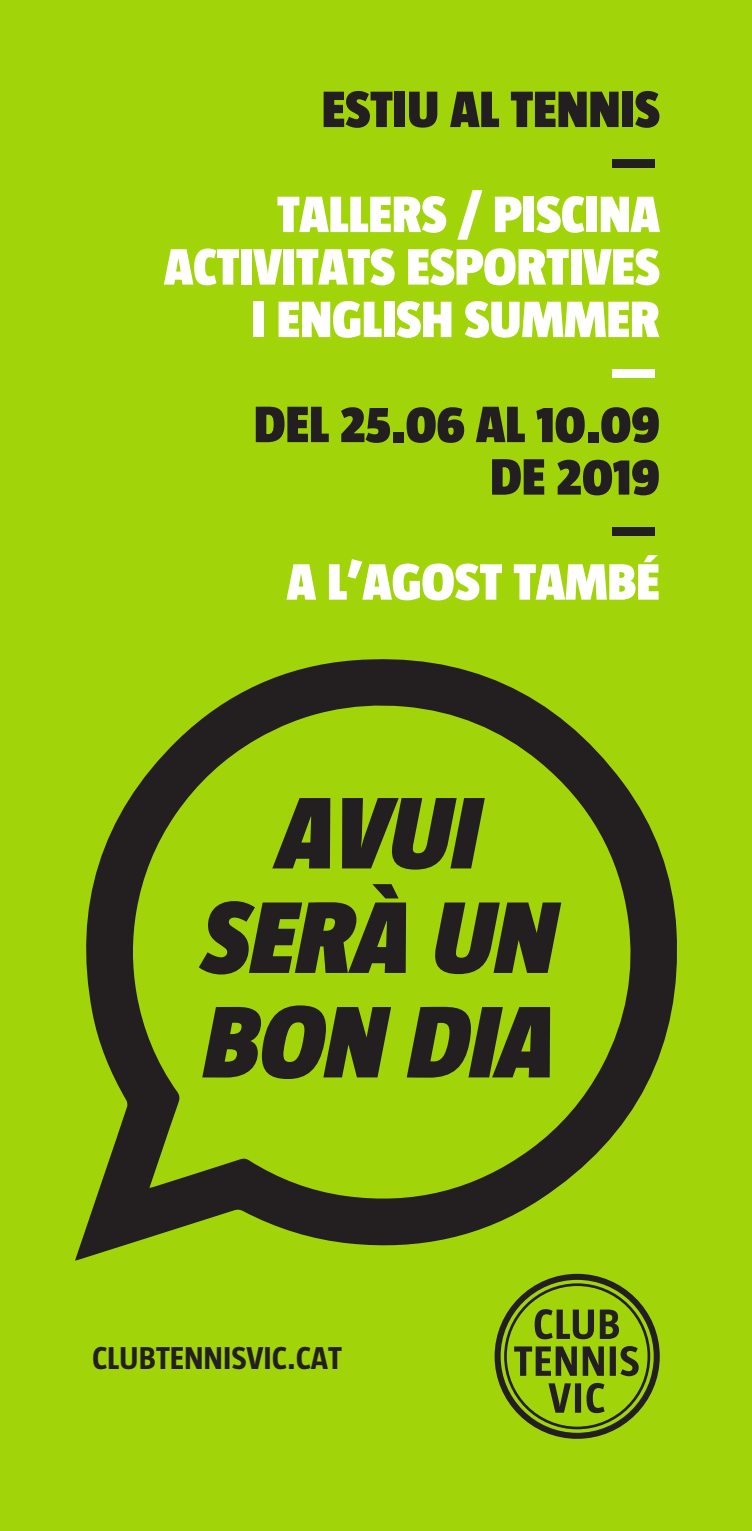
<style>
.page{position:relative;width:752px;height:1531px;background:#fff}
.page>*{position:absolute;margin:0;border:0;box-sizing:border-box;transform-origin:0 0}
.t1{font:italic 900 104.5px "Taz";color:#231f20}
.t2{font:900 52.5px "Taz";color:#fff}
.t3{font:900 52.5px "Taz";color:#231f20}
.t4{font:700 32.5px "Taz";color:#231f20}
</style>
<div class="page">
<div style="left:0;top:0;width:751px;height:1531px;background:#a2d40a"></div>
<svg style="left:494px;top:1274px;width:165px;height:165px"></svg>
<svg style="left:75px;top:659px;width:602px;height:601px"></svg>
<p class="t3" style="left:321px;top:80px;width:339px">ESTIU AL TENNIS</p>
<p class="t3" style="left:607px;top:132px;width:54px">—</p>
<p class="t2" style="left:277px;top:185px;width:384px">TALLERS / PISCINA</p>
<p class="t2" style="left:164px;top:237px;width:496px">ACTIVITATS ESPORTIVES</p>
<p class="t2" style="left:251px;top:290px;width:410px">I ENGLISH SUMMER</p>
<p class="t2" style="left:607px;top:342px;width:54px">—</p>
<p class="t3" style="left:254px;top:395px;width:407px">DEL 25.06 AL 10.09</p>
<p class="t3" style="left:490px;top:447px;width:171px">DE 2019</p>
<p class="t3" style="left:607px;top:500px;width:54px">—</p>
<p class="t2" style="left:287px;top:552px;width:374px">A L’AGOST TAMBÉ</p>
<p class="t1" style="left:278px;top:774px;width:203px">AVUI</p>
<p class="t1" style="left:202px;top:879px;width:356px">SERÀ UN</p>
<p class="t1" style="left:204px;top:983px;width:352px">BON DIA</p>
<p class="t4" style="left:92px;top:1340px;width:251px">CLUBTENNISVIC.CAT</p>
</div>
